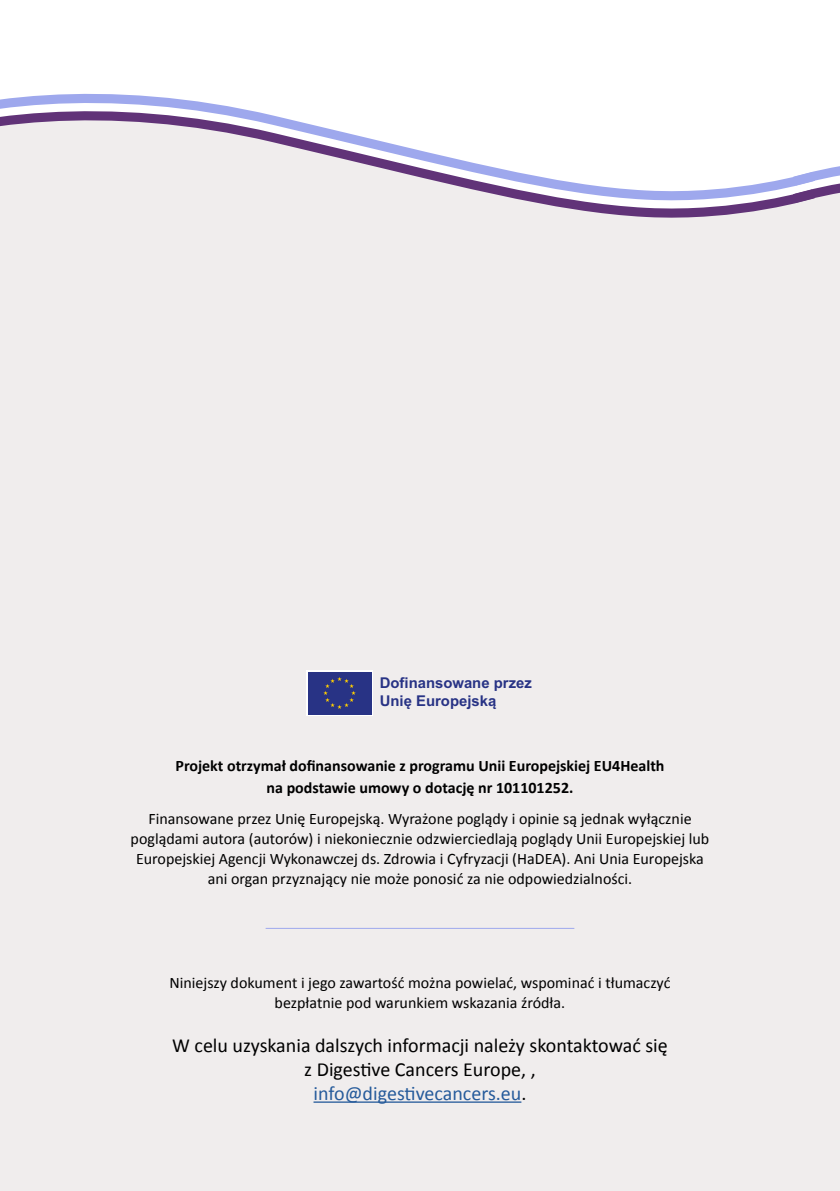
<style>
.page{position:relative;width:840px;height:1191px;background:#fff}
.page>*{position:absolute;margin:0;border:0;box-sizing:border-box;transform-origin:0 0}
.t1{font:20px/24px "Calibri";color:#000;text-align:center}
.t2{font:16px/20px "Calibri";color:#000;text-align:center}
.t3{font:700 16px/22px "Calibri";color:#000;text-align:center}
.t4{font:700 14.8px/17.8px "Arial";color:#283385}
.s1{color:#265b9b}
</style>
<div class="page">
<div style="left:0;top:217px;width:784px;height:974px;background:#f0eded"></div>
<div style="left:784px;top:166px;width:55px;height:1025px;background:#f0eded"></div>
<svg style="left:0;top:200px;width:822px;height:17px"></svg>
<svg style="left:0;top:93px;width:822px;height:107px"></svg>
<hr style="left:313px;top:1101px;width:208px;height:1px;background:#265b9b">
<hr style="left:265px;top:928px;width:309px;height:1px;background:#9ea8ed">
<div style="left:306px;top:670px;width:66px;height:45px;background:#fff"></div>
<div style="left:307px;top:672px;width:64px;height:42px;background:#283385"></div>
<svg style="left:323px;top:677px;width:32px;height:32px"></svg>
<p class="t4" style="left:379px;top:675px;width:153px">Dofinansowane przez<br>Unię Europejską</p>
<p class="t3" style="left:175px;top:754px;width:490px">Projekt otrzymał dofinansowanie z programu Unii Europejskiej EU4Health na podstawie umowy o dotację nr 101101252.</p>
<p class="t2" style="left:130px;top:808px;width:580px">Finansowane przez Unię Europejską. Wyrażone poglądy i opinie są jednak wyłącznie poglądami autora (autorów) i niekoniecznie odzwierciedlają poglądy Unii Europejskiej lub Europejskiej Agencji Wykonawczej ds. Zdrowia i Cyfryzacji (HaDEA). Ani Unia Europejska ani organ przyznający nie może ponosić za nie odpowiedzialności.</p>
<p class="t2" style="left:169px;top:972px;width:502px">Niniejszy dokument i jego zawartość można powielać, wspominać i tłumaczyć bezpłatnie pod warunkiem wskazania źródła.</p>
<p class="t1" style="left:172px;top:1032px;width:497px">W celu uzyskania dalszych informacji należy skontaktować się z Digestive Cancers Europe, ,<br><span class="s1">info@digestivecancers.eu</span>.</p>
</div>
